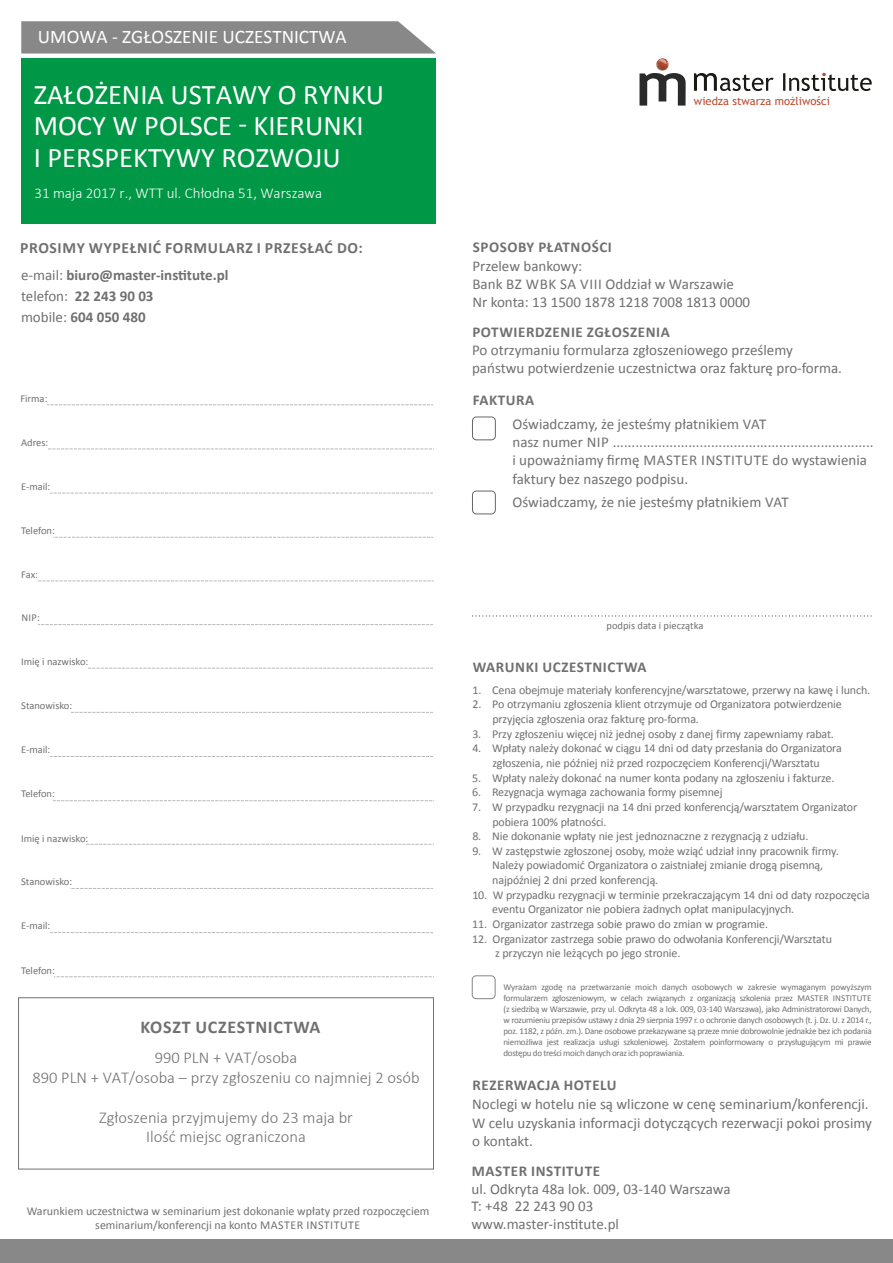
<style>
.page{position:relative;width:893px;height:1263px;background:#fff}
.page>*{position:absolute;margin:0;border:0;box-sizing:border-box;transform-origin:0 0}
.t1{font:28.5px/31.5px "Calibri";color:#fff}
.t2{font:19.2px "Calibri";color:#fff}
.t3{font:700 18px "Calibri";letter-spacing:.04em;color:#707070}
.t4{font:300 16.5px/19.8px "Calibri";color:#707070;text-align:center}
.t5{font:700 15.6px "Calibri";letter-spacing:.04em;color:#707070}
.t6{font:15px/18.3px "Calibri";color:#707070}
.t7{font:700 15px "Calibri";letter-spacing:.04em;color:#707070}
.t8{font:700 15px/20.9px "Calibri";color:#707070}
.t9{font:300 15px "Calibri";color:#fff}
.t10{font:12px/14.7px "Calibri";letter-spacing:-.01em;color:#707070}
.t11{font:11.25px "Trebuchet MS";color:#b84c2e}
.t12{font:10.5px "Calibri";color:#707070}
.t13{font:9px/10.9px "Calibri";letter-spacing:-.025em;color:#707070;text-align:justify}
.s1{font-weight:400}
</style>
<div class="page">
<div style="left:21px;top:58px;width:415px;height:166px;background:#009746"></div>
<svg style="left:21px;top:21px;width:415px;height:33px;background:#8f8f8f"></svg>
<svg style="left:639px;top:58px;width:47px;height:48px"></svg>
<svg style="left:694px;top:73px;width:178px;height:18px"></svg>
<div style="left:0;top:1240px;width:893px;height:23px;background:#888"></div>
<div style="left:472px;top:491px;width:24px;height:23px;border:1px solid #666;border-radius:4px"></div>
<div style="left:472px;top:417px;width:24px;height:23px;border:1px solid #666;border-radius:4px"></div>
<div style="left:472px;top:975px;width:23px;height:24px;border:1px solid #858585;border-radius:4px"></div>
<svg style="left:472px;top:615px;width:399px;height:1px"></svg>
<div style="left:18px;top:997px;width:416px;height:172px;border:1px solid #707070"></div>
<svg style="left:71px;top:712px;width:362px;height:1px"></svg>
<svg style="left:50px;top:756px;width:383px;height:1px"></svg>
<svg style="left:53px;top:800px;width:381px;height:1px"></svg>
<svg style="left:71px;top:888px;width:362px;height:1px"></svg>
<svg style="left:86px;top:844px;width:348px;height:1px"></svg>
<svg style="left:50px;top:932px;width:383px;height:1px"></svg>
<svg style="left:55px;top:976px;width:379px;height:1px"></svg>
<svg style="left:88px;top:668px;width:345px;height:1px"></svg>
<svg style="left:47px;top:404px;width:386px;height:1px"></svg>
<svg style="left:50px;top:493px;width:383px;height:1px"></svg>
<svg style="left:48px;top:449px;width:386px;height:1px"></svg>
<svg style="left:38px;top:624px;width:395px;height:1px"></svg>
<svg style="left:54px;top:537px;width:380px;height:1px"></svg>
<svg style="left:38px;top:581px;width:396px;height:1px"></svg>
<h2 class="t2" style="left:38px;top:25px;width:310px">UMOWA - ZGŁOSZENIE UCZESTNICTWA</h2>
<h1 class="t1" style="left:34px;top:78px;width:352px">ZAŁOŻENIA USTAWY O RYNKU<br>MOCY W POLSCE - KIERUNKI<br>I PERSPEKTYWY ROZWOJU</h1>
<p class="t9" style="left:34px;top:184px;width:289px">31 maja 2017 r., WTT ul. Chłodna 51, Warszawa</p>
<h3 class="t5" style="left:20px;top:238px;width:344px">PROSIMY WYPEŁNIĆ FORMULARZ I PRZESŁAĆ DO:</h3>
<p class="t8" style="left:21px;top:265px;width:209px"><span class="s1">e-mail:</span> biuro@master-institute.pl <span class="s1">telefon:</span> 22 243 90 03<br><span class="s1">mobile:</span> 604 050 480</p>
<p class="t12" style="left:20px;top:391px;width:29px">Firma:</p>
<p class="t12" style="left:21px;top:435px;width:29px">Adres:</p>
<p class="t12" style="left:21px;top:480px;width:31px">E-mail:</p>
<p class="t12" style="left:21px;top:524px;width:35px">Telefon:</p>
<p class="t12" style="left:21px;top:567px;width:18px">Fax:</p>
<p class="t12" style="left:21px;top:611px;width:20px">NIP:</p>
<p class="t12" style="left:21px;top:655px;width:69px">Imię i nazwisko:</p>
<p class="t12" style="left:21px;top:699px;width:53px">Stanowisko:</p>
<p class="t12" style="left:21px;top:743px;width:31px">E-mail:</p>
<p class="t12" style="left:21px;top:787px;width:35px">Telefon:</p>
<p class="t12" style="left:21px;top:831px;width:69px">Imię i nazwisko:</p>
<p class="t12" style="left:21px;top:875px;width:53px">Stanowisko:</p>
<p class="t12" style="left:21px;top:919px;width:31px">E-mail:</p>
<p class="t12" style="left:21px;top:963px;width:35px">Telefon:</p>
<h3 class="t3" style="left:141px;top:1015px;width:181px">KOSZT UCZESTNICTWA</h3>
<h3 class="t4" style="left:32px;top:1048px;width:389px">990 PLN + VAT/osoba<br>890 PLN + VAT/osoba – przy zgłoszeniu co najmniej 2 osób</h3>
<h3 class="t4" style="left:99px;top:1107px;width:255px">Zgłoszenia przyjmujemy do 23 maja br<br>Ilość miejsc ograniczona</h3>
<p class="t10" style="left:27px;top:1203px;width:404px;text-align:center">Warunkiem uczestnictwa w seminarium jest dokonanie wpłaty przed rozpoczęciem seminarium/konferencji na konto MASTER INSTITUTE</p>
<p class="t11" style="left:694px;top:95px;width:137px">wiedza stwarza możliwości</p>
<p class="t7" style="left:473px;top:238px;width:141px">SPOSOBY PŁATNOŚCI</p>
<p class="t6" style="left:472px;top:257px;width:279px">Przelew bankowy:<br>Bank BZ WBK SA VIII Oddział w Warszawie<br>Nr konta: 13 1500 1878 1218 7008 1813 0000</p>
<p class="t7" style="left:472px;top:322px;width:199px">POTWIERDZENIE ZGŁOSZENIA</p>
<p class="t6" style="left:472px;top:341px;width:371px">Po otrzymaniu formularza zgłoszeniowego prześlemy państwu potwierdzenie uczestnictwa oraz fakturę pro-forma.</p>
<p class="t7" style="left:473px;top:391px;width:63px">FAKTURA</p>
<p class="t6" style="left:512px;top:415px;width:363px">Oświadczamy, że jesteśmy płatnikiem VAT<br>nasz numer NIP ..................................................................... i upoważniamy firmę MASTER INSTITUTE do wystawienia faktury bez naszego podpisu.</p>
<p class="t6" style="left:512px;top:493px;width:278px">Oświadczamy, że nie jesteśmy płatnikiem VAT</p>
<p class="t12" style="left:606px;top:619px;width:98px">podpis data i pieczątka</p>
<p class="t7" style="left:473px;top:657px;width:175px">WARUNKI UCZESTNICTWA</p>
<p class="t10" style="left:472px;top:682px;width:399px">1. Cena obejmuje materiały konferencyjne/warsztatowe, przerwy na kawę i lunch.</p>
<p class="t10" style="left:492px;top:697px;width:351px;text-indent:-20px">2. Po otrzymaniu zgłoszenia klient otrzymuje od Organizatora potwierdzenie przyjęcia zgłoszenia oraz fakturę pro-forma.</p>
<p class="t10" style="left:472px;top:726px;width:363px">3. Przy zgłoszeniu więcej niż jednej osoby z danej firmy zapewniamy rabat.</p>
<p class="t10" style="left:472px;top:741px;width:371px;text-align:center">4. Wpłaty należy dokonać w ciągu 14 dni od daty przesłania do Organizatora zgłoszenia, nie później niż przed rozpoczęciem Konferencji/Warsztatu</p>
<p class="t10" style="left:472px;top:770px;width:364px">5. Wpłaty należy dokonać na numer konta podany na zgłoszeniu i fakturze.</p>
<p class="t10" style="left:472px;top:785px;width:252px">6. Rezygnacja wymaga zachowania formy pisemnej</p>
<p class="t10" style="left:492px;top:799px;width:366px;text-indent:-20px">7. W przypadku rezygnacji na 14 dni przed konferencją/warsztatem Organizator pobiera 100% płatności.</p>
<p class="t10" style="left:472px;top:829px;width:338px">8. Nie dokonanie wpłaty nie jest jednoznaczne z rezygnacją z udziału.</p>
<p class="t10" style="left:492px;top:843px;width:348px;text-indent:-20px">9. W zastępstwie zgłoszonej osoby, może wziąć udział inny pracownik firmy.<br>Należy powiadomić Organizatora o zaistniałej zmianie drogą pisemną, najpóźniej 2 dni przed konferencją.</p>
<p class="t10" style="left:492px;top:887px;width:379px;text-indent:-20px">10. W przypadku rezygnacji w terminie przekraczającym 14 dni od daty rozpoczęcia eventu Organizator nie pobiera żadnych opłat manipulacyjnych.</p>
<p class="t10" style="left:472px;top:917px;width:297px">11. Organizator zastrzega sobie prawo do zmian w programie.</p>
<p class="t10" style="left:495px;top:931px;width:338px;text-indent:-23px">12. Organizator zastrzega sobie prawo do odwołania Konferencji/Warsztatu z przyczyn nie leżących po jego stronie.</p>
<p class="t13" style="left:503px;top:981px;width:370px">Wyrażam zgodę na przetwarzanie moich danych osobowych w zakresie wymaganym powyższym formularzem zgłoszeniowym, w celach związanych z organizacją szkolenia przez MASTER INSTITUTE (z siedzibą w Warszawie, przy ul. Odkryta 48 a lok. 009, 03-140 Warszawa), jako Administratorowi Danych, w rozumieniu przepisów ustawy z dnia 29 sierpnia 1997 r. o ochronie danych osobowych (t. j. Dz. U. z 2014 r., poz. 1182, z późn. zm.). Dane osobowe przekazywane są przeze mnie dobrowolnie jednakże bez ich podania niemożliwa jest realizacja usługi szkoleniowej. Zostałem poinformowany o przysługującym mi prawie dostępu do treści moich danych oraz ich poprawiania.</p>
<p class="t7" style="left:472px;top:1075px;width:146px">REZERWACJA HOTELU</p>
<p class="t6" style="left:472px;top:1095px;width:401px">Noclegi w hotelu nie są wliczone w cenę seminarium/konferencji.<br>W celu uzyskania informacji dotyczących rezerwacji pokoi prosimy o kontakt.</p>
<p class="t7" style="left:472px;top:1162px;width:130px">MASTER INSTITUTE</p>
<p class="t6" style="left:472px;top:1180px;width:260px;line-height:17.4px">ul. Odkryta 48a lok. 009, 03-140 Warszawa<br>T: +48 22 243 90 03 www.master-institute.pl</p>
</div>
